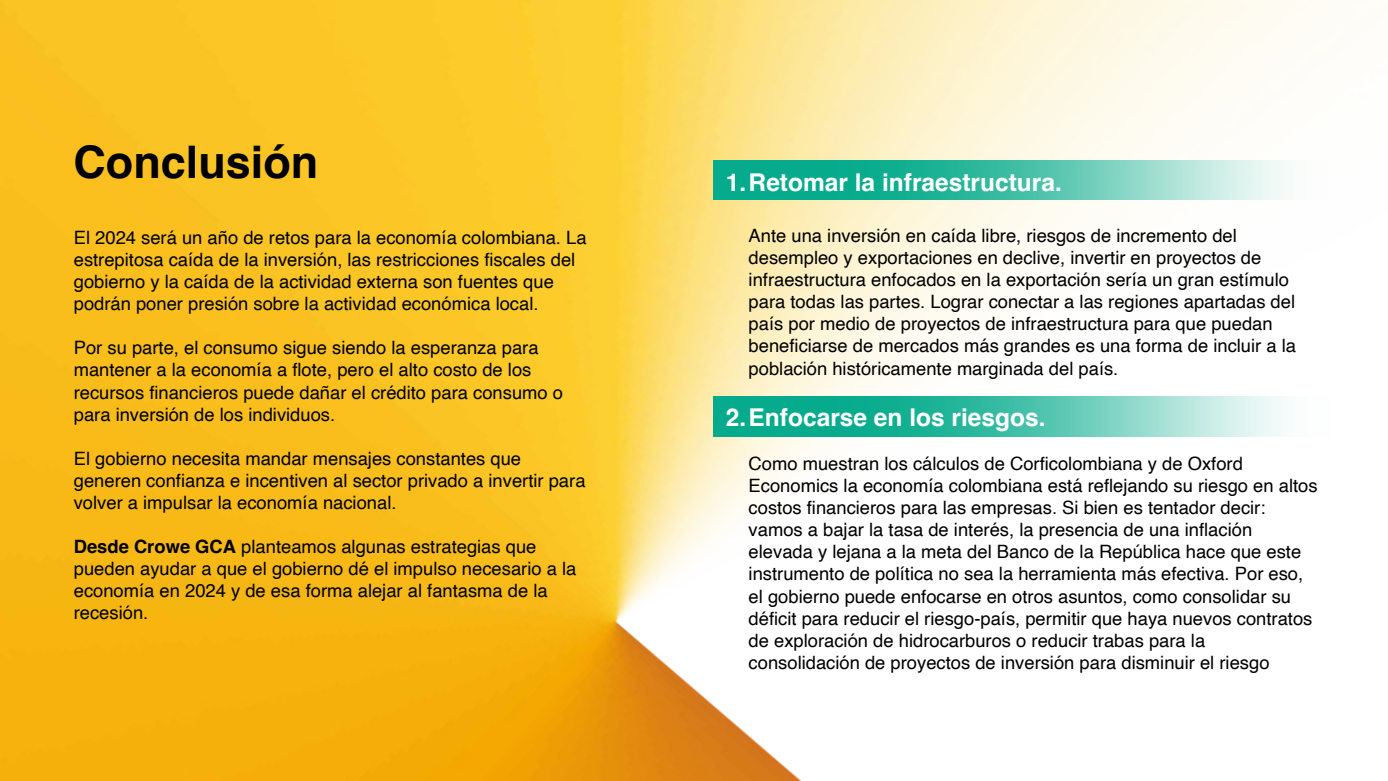
<style>
.page{position:relative;width:1388px;height:781px;background:#fff}
.page>*{position:absolute;margin:0;border:0;box-sizing:border-box;transform-origin:0 0}
.t1{font:700 44.98px "Helvetica";color:#000}
.t2{font:700 24.5px "Helvetica";color:#fff}
.t3{font:18.38px/22.1px "Helvetica";color:#000}
.s1{font-weight:700}
</style>
<div class="page">
<img style="left:0;top:0;width:1320px;height:780px">
<svg style="left:713px;top:160px;width:607px;height:40px;background:#5dc7b2"></svg>
<svg style="left:713px;top:397px;width:607px;height:39px;background:#5dc8b4"></svg>
<h1 class="t1" style="left:74px;top:145px;width:246px">Conclusión</h1>
<p class="t3" style="left:74px;top:228px;width:514px">El 2024 será un año de retos para la economía colombiana. La estrepitosa caída de la inversión, las restricciones fiscales del gobierno y la caída de la actividad externa son fuentes que podrán poner presión sobre la actividad económica local.</p>
<p class="t3" style="left:74px;top:338px;width:491px">Por su parte, el consumo sigue siendo la esperanza para mantener a la economía a flote, pero el alto costo de los recursos financieros puede dañar el crédito para consumo o para inversión de los individuos.</p>
<p class="t3" style="left:74px;top:448px;width:513px">El gobierno necesita mandar mensajes constantes que generen confianza e incentiven al sector privado a invertir para volver a impulsar la economía nacional.</p>
<p class="t3" style="left:74px;top:536px;width:504px"><span class="s1">Desde Crowe GCA</span> planteamos algunas estrategias que pueden ayudar a que el gobierno dé el impulso necesario a la economía en 2024 y de esa forma alejar al fantasma de la recesión.</p>
<h2 class="t2" style="left:726px;top:172px;width:337px">1.Retomar la infraestructura.</h2>
<p class="t3" style="left:749px;top:226px;width:549px">Ante una inversión en caída libre, riesgos de incremento del desempleo y exportaciones en declive, invertir en proyectos de infraestructura enfocados en la exportación sería un gran estímulo para todas las partes. Lograr conectar a las regiones apartadas del país por medio de proyectos de infraestructura para que puedan beneficiarse de mercados más grandes es una forma de incluir a la población históricamente marginada del país.</p>
<h2 class="t2" style="left:726px;top:407px;width:321px">2.Enfocarse en los riesgos.</h2>
<p class="t3" style="left:749px;top:454px;width:570px">Como muestran los cálculos de Corficolombiana y de Oxford Economics la economía colombiana está reflejando su riesgo en altos costos financieros para las empresas. Si bien es tentador decir: vamos a bajar la tasa de interés, la presencia de una inflación elevada y lejana a la meta del Banco de la República hace que este instrumento de política no sea la herramienta más efectiva. Por eso, el gobierno puede enfocarse en otros asuntos, como consolidar su déficit para reducir el riesgo-país, permitir que haya nuevos contratos de exploración de hidrocarburos o reducir trabas para la consolidación de proyectos de inversión para disminuir el riesgo</p>
</div>
